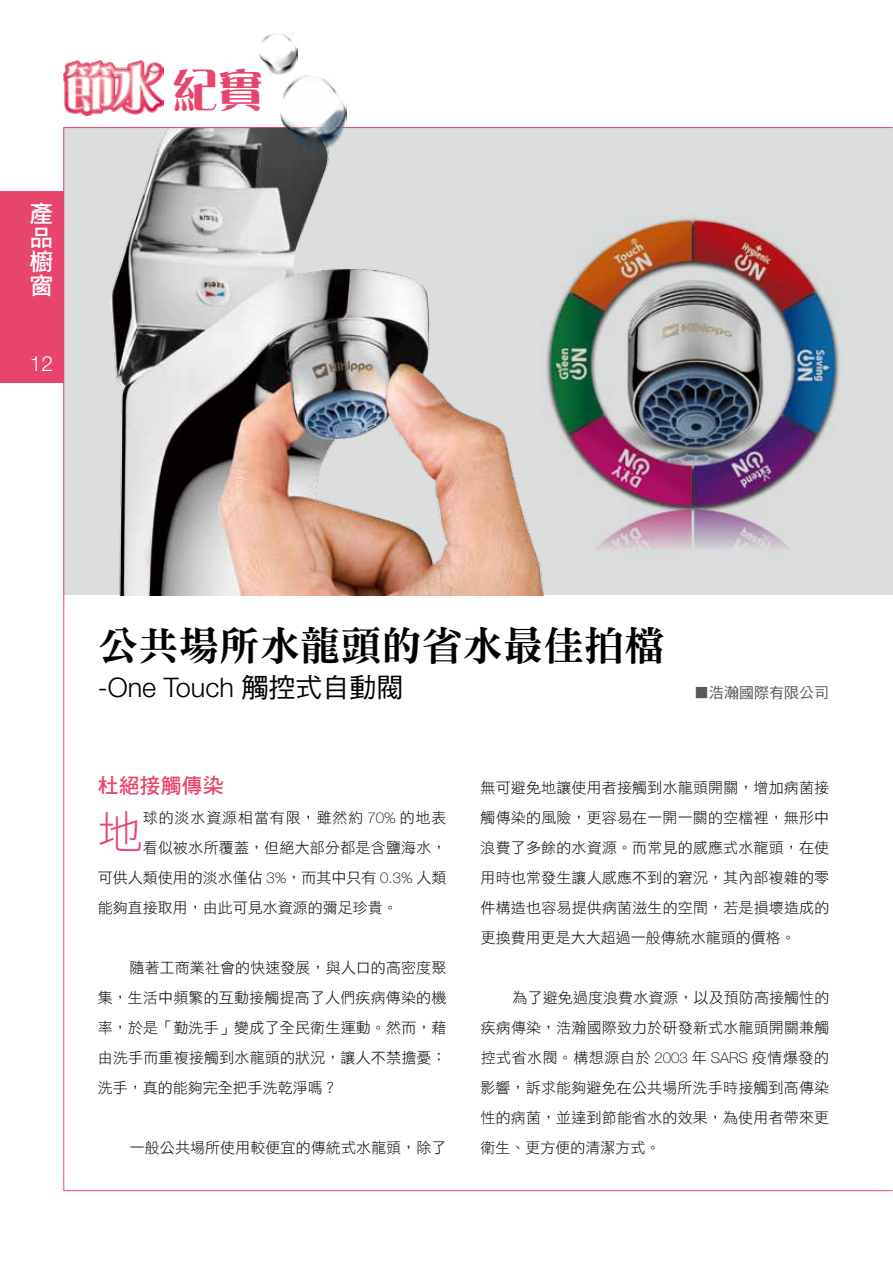
<style>
.page{position:relative;width:893px;height:1263px;background:#fff}
.page>*{position:absolute;margin:0;border:0;box-sizing:border-box;transform-origin:0 0}
.t1{font:45px "DF Yea Song Std W9";color:#e8456c}
.t2{font:45px "DF Hei Std W3";color:#e8456c}
.t3{font:40.5px "DF Ming Std W9";color:#000}
.t4{font:300 27px "Helvetica Neue";color:#000}
.t5{font:24px/24px "DF Hei Std W7";color:#fff;text-align:justify}
.t6{font:21px "DF Hei Std W7";color:#e8456c}
.t7{font:300 21px "Helvetica Neue";color:#fff}
.t8{font:15px/30px "DF Hei Std W3";letter-spacing:.01em;color:#000;text-align:justify}
.t9{font:15px "DF Hei Std W3";letter-spacing:.06em;color:#000}
.t10{font:15px "DF Hei Std W5";color:#595757}
.s1{font-family:"DF Hei Std W5";font-weight:400}
.s2{font-family:"Helvetica Neue";font-weight:100}
</style>
<div class="page">
<div style="left:64px;top:128px;width:829px;height:467px;background:#dcdddd"></div>
<img style="left:111px;top:129px;width:433px;height:466px">
<img style="left:542px;top:215px;width:298px;height:346px">
<div style="left:0;top:191px;width:64px;height:192px;background:#e8456c"></div>
<img style="left:63px;top:61px;width:100px;height:55px">
<img style="left:259px;top:32px;width:38px;height:42px">
<img style="left:280px;top:74px;width:67px;height:77px">
<h3 class="t5" style="left:29px;top:201px;width:24px">產品櫥窗</h3>
<h3 class="t7" style="left:30px;top:351px;width:25px">12</h3>
<h1 class="t1" style="left:173px;top:66px;width:91px">紀實</h1>
<h2 class="t3" style="left:98px;top:623px;width:569px">公共場所水龍頭的省水最佳拍檔</h2>
<h3 class="t4" style="left:98px;top:671px;width:307px">-One Touch <span class="s1">觸控式自動閥</span></h3>
<p class="t10" style="left:694px;top:684px;width:136px">■浩瀚國際有限公司</p>
<h3 class="t6" style="left:98px;top:774px;width:128px">杜絕接觸傳染</h3>
<h1 class="t2" style="left:98px;top:808px;width:46px">地</h1>
<p class="t9" style="left:143px;top:809px;width:305px">球的淡水資源相當有限，雖然約 <span class="s2">70%</span> 的地表</p>
<p class="t8" style="left:143px;top:832px;width:305px">看似被水所覆蓋，但絕大部分都是含鹽海水，</p>
<p class="t8" style="left:98px;top:862px;width:350px">可供人類使用的淡水僅佔 <span class="s2">3%</span>，而其中只有 <span class="s2">0.3%</span> 人類</p>
<p class="t8" style="left:98px;top:892px;width:302px">能夠直接取用，由此可見水資源的彌足珍貴。</p>
<p class="t8" style="left:98px;top:952px;width:350px;text-indent:32px">隨著工商業社會的快速發展，與人口的高密度聚集，生活中頻繁的互動接觸提高了人們疾病傳染的機率，於是「勤洗手」變成了全民衛生運動。然而，藉由洗手而重複接觸到水龍頭的狀況，讓人不禁擔憂：洗手，真的能夠完全把手洗乾淨嗎？</p>
<p class="t8" style="left:130px;top:1132px;width:318px">一般公共場所使用較便宜的傳統式水龍頭，除了</p>
<p class="t8" style="left:480px;top:772px;width:350px">無可避免地讓使用者接觸到水龍頭開關，增加病菌接觸傳染的風險，更容易在一開一關的空檔裡，無形中浪費了多餘的水資源。而常見的感應式水龍頭，在使用時也常發生讓人感應不到的窘況，其內部複雜的零件構造也容易提供病菌滋生的空間，若是損壞造成的更換費用更是大大超過一般傳統水龍頭的價格。</p>
<p class="t8" style="left:480px;top:982px;width:350px;text-indent:32px">為了避免過度浪費水資源，以及預防高接觸性的疾病傳染，浩瀚國際致力於研發新式水龍頭開關兼觸控式省水閥。構想源自於 <span class="s2">2003</span> 年 <span class="s2">SARS</span> 疫情爆發的影響，訴求能夠避免在公共場所洗手時接觸到高傳染性的病菌，並達到節能省水的效果，為使用者帶來更衛生、更方便的清潔方式。</p>
</div>
